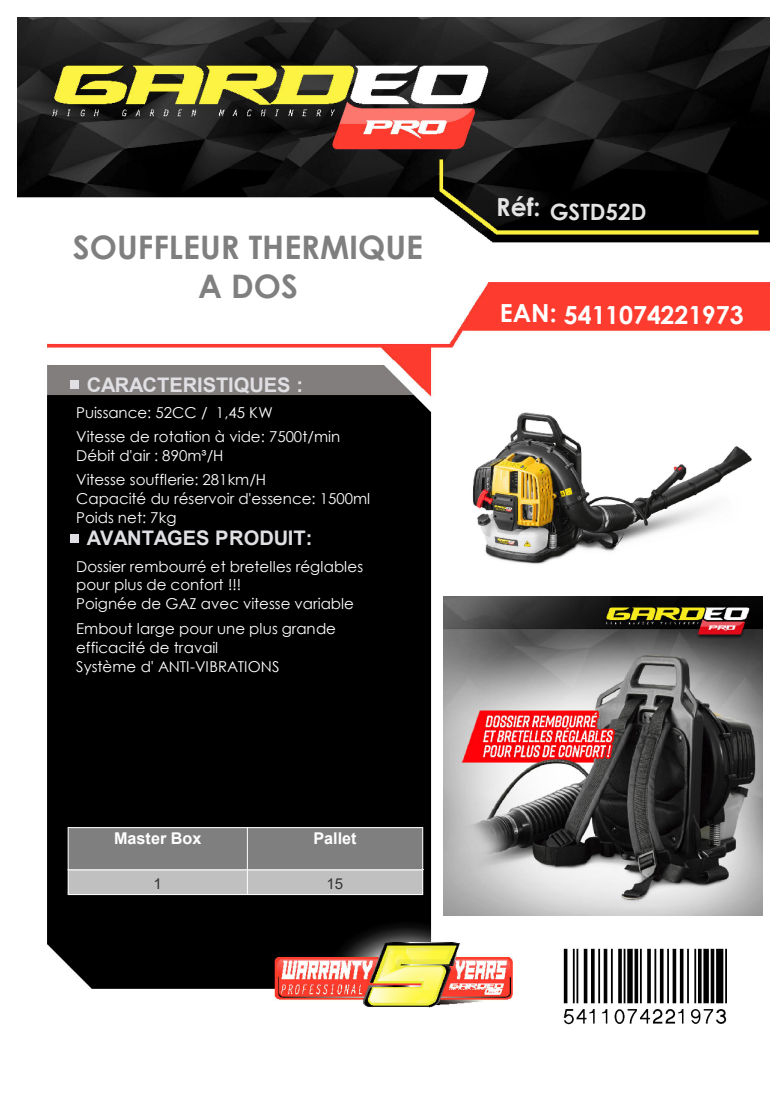
<style>
.page{position:relative;width:780px;height:1099px;background:#fff}
.page>*{position:absolute;margin:0;border:0;box-sizing:border-box;transform-origin:0 0}
.t1{font:700 32.38px/38.4px "Century Gothic";color:#7f7f7f;text-align:center}
.t2{font:700 24.88px "Century Gothic";color:#fff}
.t3{font:700 22.5px "Century Gothic";color:#e4e4e4}
.t4{font:700 20.12px "Arial";color:#e0dfe3}
.t5{font:700 16.25px "Arial";color:#fff}
.t6{font:15px/18.9px "Century Gothic";color:#fff}
.t7{font:15px "Arial";color:#333}
</style>
<div class="page">
<img style="left:18px;top:18px;width:751px;height:1003px">
<img style="left:467px;top:333px;width:286px;height:263px">
<img style="left:443px;top:596px;width:319px;height:319px">
<div style="left:68px;top:827px;width:354px;height:42px;background:#7f7f7f"></div>
<hr style="left:68px;top:827px;width:1px;height:42px;background:#fff">
<hr style="left:247px;top:827px;width:1px;height:42px;background:#fff">
<hr style="left:422px;top:827px;width:1px;height:42px;background:#fff">
<div style="left:68px;top:869px;width:354px;height:23px;background:#c0c0c0"></div>
<hr style="left:68px;top:892px;width:354px;height:2px;background:#c0c0c0">
<hr style="left:68px;top:894px;width:354px;height:1px;background:#fff">
<svg style="left:68px;top:870px;width:1px;height:24px"></svg>
<svg style="left:247px;top:870px;width:1px;height:24px"></svg>
<svg style="left:422px;top:869px;width:1px;height:25px"></svg>
<hr style="left:68px;top:827px;width:354px;height:1px;background:#fff">
<hr style="left:68px;top:869px;width:354px;height:1px;background:#fff">
<div style="left:70px;top:380px;width:9px;height:9px;background:#e0dfe3"></div>
<div style="left:70px;top:534px;width:9px;height:9px;background:#e0dfe3"></div>
<img style="left:562px;top:947px;width:164px;height:78px">
<h1 class="t1" style="left:73px;top:227px;width:351px">SOUFFLEUR THERMIQUE<br>A DOS</h1>
<h3 class="t4" style="left:87px;top:370px;width:218px">CARACTERISTIQUES :</h3>
<p class="t6" style="left:76px;top:400px;width:265px;line-height:24.2px">Puissance: 52CC / 1,45 KW<br>Vitesse de rotation à vide: 7500t/min</p>
<p class="t6" style="left:76px;top:443px;width:191px;line-height:24.2px">Débit d'air : 890m³/H<br>Vitesse soufflerie: 281km/H</p>
<p class="t6" style="left:76px;top:489px;width:295px">Capacité du réservoir d'essence: 1500ml<br>Poids net: 7kg</p>
<h3 class="t4" style="left:87px;top:524px;width:227px">AVANTAGES PRODUIT:</h3>
<p class="t6" style="left:76px;top:556px;width:288px">Dossier rembourré et bretelles réglables pour plus de confort !!!<br>Poignée de GAZ avec vitesse variable</p>
<p class="t6" style="left:76px;top:618px;width:261px">Embout large pour une plus grande efficacité de travail<br>Système d' ANTI-VIBRATIONS</p>
<p class="t5" style="left:114px;top:826px;width:89px">Master Box</p>
<p class="t5" style="left:313px;top:826px;width:45px">Pallet</p>
<p class="t7" style="left:153px;top:873px;width:10px">1</p>
<p class="t7" style="left:326px;top:873px;width:18px">15</p>
<h3 class="t3" style="left:496px;top:195px;width:152px"><sup>Réf:</sup> GSTD52D</h3>
<h2 class="t2" style="left:499px;top:294px;width:58px">EAN:</h2>
<h2 class="t2" style="left:563px;top:296px;width:181px">5411074221973</h2>
</div>
